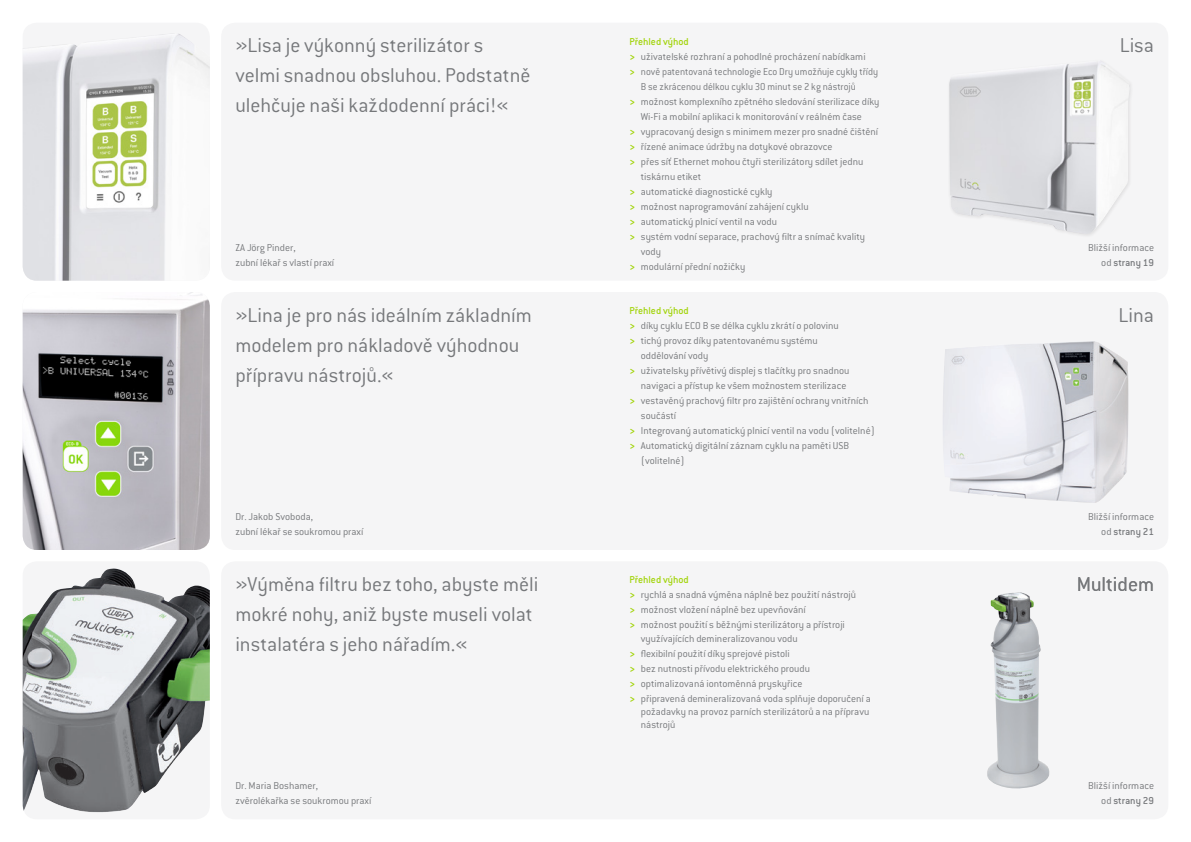
<style>
.page{position:relative;width:1191px;height:842px;background:#fff}
.page>*{position:absolute;margin:0;border:0;box-sizing:border-box;transform-origin:0 0}
.t1{font:300 22px/30px "Conduit ITC Pro";color:#76787b}
.t2{font:300 11px/15px "Conduit ITC Pro";color:#76787b}
.t3{font:300 11px "Conduit ITC Pro";color:#76787b;scale:.96 1}
.t4{font:500 11px "Conduit ITC Pro";color:#a2d40a}
.s1{font-weight:700;color:#a2d40a}
.s2{font-weight:500}
.s3{font-weight:500;color:#a2d40a}
</style>
<div class="page">
<div style="left:23px;top:561px;width:187px;height:258px;background:#f5f5f6;border-radius:14px"></div>
<img style="left:23px;top:568px;width:187px;height:245px">
<div style="left:221px;top:561px;width:947px;height:258px;background:#f5f5f6;border-radius:14px"></div>
<img style="left:987px;top:592px;width:62px;height:197px">
<img style="left:23px;top:292px;width:187px;height:258px">
<div style="left:221px;top:292px;width:947px;height:258px;background:#f5f5f6;border-radius:14px"></div>
<img style="left:943px;top:341px;width:185px;height:162px">
<div style="left:23px;top:23px;width:187px;height:258px;background:#f5f5f6;border-radius:14px"></div>
<img style="left:23px;top:34px;width:187px;height:247px">
<div style="left:221px;top:23px;width:947px;height:258px;background:#f5f5f6;border-radius:14px"></div>
<img style="left:949px;top:61px;width:180px;height:174px">
<p class="t4" style="left:629px;top:35px;width:61px">Přehled výhod</p>
<p class="t2" style="left:629px;top:49px;width:238px"><span class="s1">&gt;</span> uživatelské rozhraní a pohodlné procházení nabídkami</p>
<p class="t3" style="left:629px;top:65px;width:260px"><span class="s1">&gt;</span> nově patentovaná technologie Eco Dry umožňuje cykly třídy</p>
<p class="t3" style="left:641px;top:80px;width:225px">B se zkrácenou délkou cyklu 30 minut se 2 kg nástrojů</p>
<p class="t2" style="left:629px;top:94px;width:251px"><span class="s1">&gt;</span> možnost komplexního zpětného sledování sterilizace díky</p>
<p class="t2" style="left:641px;top:109px;width:223px">Wi-Fi a mobilní aplikaci k monitorování v reálném čase</p>
<p class="t2" style="left:629px;top:124px;width:250px"><span class="s1">&gt;</span> vypracovaný design s minimem mezer pro snadné čištění</p>
<p class="t2" style="left:629px;top:139px;width:205px"><span class="s1">&gt;</span> řízené animace údržby na dotykové obrazovce</p>
<p class="t2" style="left:629px;top:154px;width:235px"><span class="s1">&gt;</span> přes síť Ethernet mohou čtyři sterilizátory sdílet jednu</p>
<p class="t2" style="left:641px;top:169px;width:62px">tiskárnu etiket</p>
<p class="t2" style="left:629px;top:184px;width:144px"><span class="s1">&gt;</span> automatické diagnostické cykly</p>
<p class="t2" style="left:629px;top:199px;width:181px"><span class="s1">&gt;</span> možnost naprogramování zahájení cyklu</p>
<p class="t2" style="left:629px;top:214px;width:149px"><span class="s1">&gt;</span> automatický plnicí ventil na vodu</p>
<p class="t2" style="left:629px;top:229px;width:237px"><span class="s1">&gt;</span> systém vodní separace, prachový filtr a snímač kvality</p>
<p class="t2" style="left:641px;top:244px;width:22px">vody</p>
<p class="t2" style="left:629px;top:259px;width:117px"><span class="s1">&gt;</span> modulární přední nožičky</p>
<p class="t4" style="left:629px;top:304px;width:61px">Přehled výhod</p>
<p class="t2" style="left:629px;top:318px;width:211px"><span class="s1">&gt;</span> díky cyklu ECO B se délka cyklu zkrátí o polovinu</p>
<p class="t2" style="left:629px;top:333px;width:190px"><span class="s1">&gt;</span> tichý provoz díky patentovanému systému</p>
<p class="t2" style="left:641px;top:348px;width:69px">oddělování vody</p>
<p class="t2" style="left:629px;top:363px;width:221px"><span class="s1">&gt;</span> uživatelsky přívětivý displej s tlačítky pro snadnou</p>
<p class="t2" style="left:641px;top:378px;width:207px">navigaci a přístup ke všem možnostem sterilizace</p>
<p class="t2" style="left:629px;top:393px;width:240px"><span class="s1">&gt;</span> vestavěný prachový filtr pro zajištění ochrany vnitřních</p>
<p class="t2" style="left:641px;top:408px;width:37px">součástí</p>
<p class="t2" style="left:629px;top:423px;width:247px"><span class="s1">&gt;</span> Integrovaný automatický plnicí ventil na vodu (volitelné)</p>
<p class="t2" style="left:629px;top:438px;width:221px"><span class="s1">&gt;</span> Automatický digitální záznam cyklu na paměti USB</p>
<p class="t2" style="left:641px;top:453px;width:45px">(volitelné)</p>
<h1 class="t1" style="left:235px;top:31px;width:297px">»Lisa je výkonný sterilizátor s velmi snadnou obsluhou. Podstatně ulehčuje naši každodenní práci!«</h1>
<h1 class="t1" style="left:1119px;top:31px;width:36px">Lisa</h1>
<p class="t2" style="left:235px;top:240px;width:100px">ZA Jörg Pinder,<br>zubní lékař s vlastí praxí</p>
<p class="t2" style="left:1088px;top:240px;width:67px;text-align:right">Bližší informace od <span class="s2">strany 19</span></p>
<h1 class="t1" style="left:235px;top:300px;width:298px">»Lina je pro nás ideálním základním modelem pro nákladově výhodnou přípravu nástrojů.«</h1>
<h1 class="t1" style="left:1118px;top:300px;width:37px">Lina</h1>
<p class="t2" style="left:235px;top:509px;width:129px">Dr. Jakob Svoboda,<br>zubní lékař se soukromou praxí</p>
<p class="t2" style="left:1088px;top:509px;width:67px;text-align:right">Bližší informace od <span class="s2">strany 21</span></p>
<h1 class="t1" style="left:235px;top:569px;width:304px">»Výměna filtru bez toho, abyste měli mokré nohy, aniž byste museli volat instalatéra s jeho nářadím.«</h1>
<p class="t2" style="left:629px;top:572px;width:228px"><span class="s3">Přehled výhod<br></span><span class="s1">&gt;</span> rychlá a snadná výměna náplně bez použití nástrojů <span class="s1">&gt;</span> možnost vložení náplně bez upevňování<br><span class="s1">&gt;</span> možnost použití s běžnými sterilizátory a přístroji</p>
<p class="t2" style="left:629px;top:631px;width:243px;text-indent:11px">využívajících demineralizovanou vodu<br><span class="s1">&gt;</span> flexibilní použití díky sprejové pistoli<br><span class="s1">&gt;</span> bez nutnosti přívodu elektrického proudu<br><span class="s1">&gt;</span> optimalizovaná iontoměnná pryskyřice<br><span class="s1">&gt;</span> připravená demineralizovaná voda splňuje doporučení a</p>
<p class="t2" style="left:641px;top:705px;width:230px;line-height:13.2px">požadavky na provoz parních sterilizátorů a na přípravu nástrojů</p>
<h1 class="t1" style="left:1076px;top:569px;width:79px">Multidem</h1>
<p class="t2" style="left:235px;top:778px;width:137px">Dr. Maria Boshamer, zvěrolékařka se soukromou praxí</p>
<p class="t2" style="left:1088px;top:778px;width:67px;text-align:right">Bližší informace od <span class="s2">strany 29</span></p>
</div>
